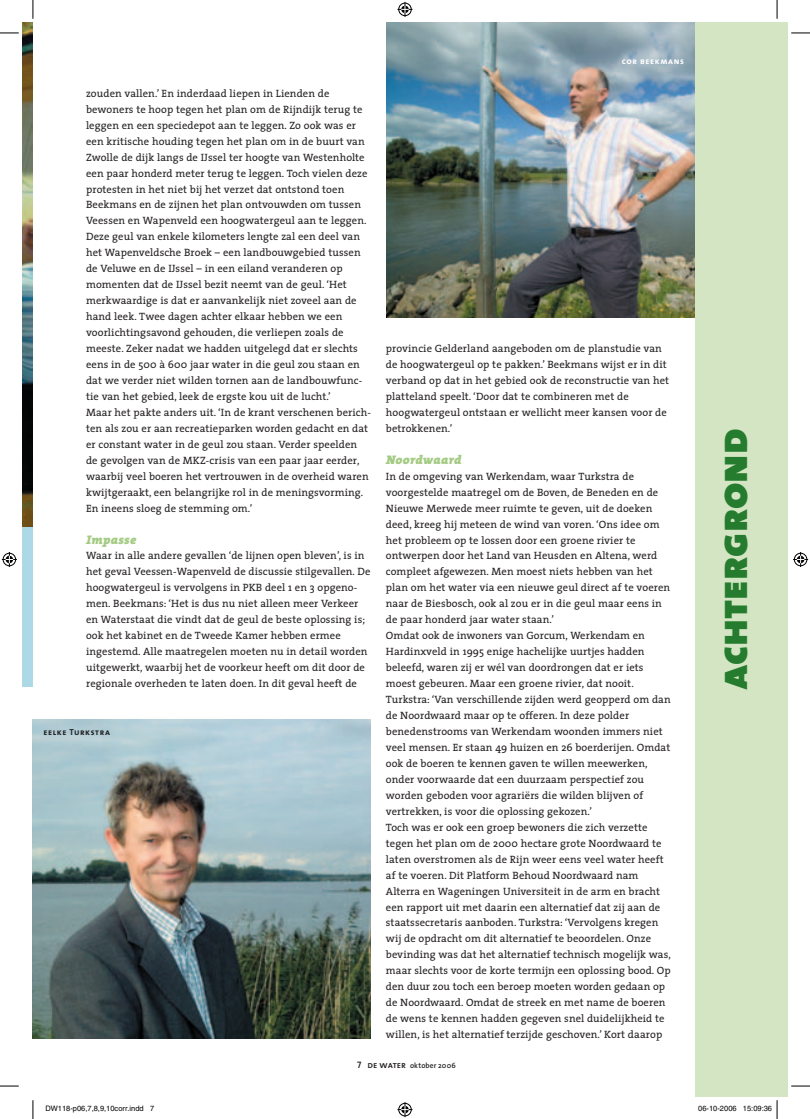
<style>
.page{position:relative;width:810px;height:1119px;background:#fff}
.page>*{position:absolute;margin:0;border:0;box-sizing:border-box;transform-origin:0 0}
.t1{font:42.5px "The Mix Black Caps";color:#257c2e}
.t2{font:italic 900 12.5px "The Serif";letter-spacing:.01em;color:#a4cb84}
.t3{font:10.62px/16px "The Serif";letter-spacing:.01em;color:#231f20}
.t4{font:8.75px "The Sans Bold Caps";letter-spacing:.07em;color:#231f20}
.t5{font:8.75px "The Sans Bold Caps";letter-spacing:.07em;color:#fff}
.t6{font:7.5px "Helvetica";color:#000}
.t7{font:600 7.5px "The Sans";letter-spacing:.02em;color:#231f20}
.s1{font-family:"The Sans Semi Bold Caps";font-weight:400;font-size:9.38px}
</style>
<div class="page">
<div style="left:22px;top:463px;width:11px;height:224px;background:#add8e5"></div>
<img style="left:22px;top:22px;width:11px;height:504px">
<img style="left:387px;top:22px;width:309px;height:296px">
<div style="left:696px;top:22px;width:92px;height:1074px;background:#d3e5c3"></div>
<img style="left:33px;top:719px;width:338px;height:318px">
<svg style="left:0;top:32px;width:19px;height:2px"></svg>
<svg style="left:791px;top:32px;width:19px;height:2px"></svg>
<svg style="left:0;top:1085px;width:19px;height:1px"></svg>
<svg style="left:791px;top:1085px;width:19px;height:1px"></svg>
<svg style="left:32px;top:0;width:2px;height:19px"></svg>
<svg style="left:32px;top:1100px;width:2px;height:18px"></svg>
<svg style="left:776px;top:0;width:2px;height:19px"></svg>
<svg style="left:397px;top:2px;width:15px;height:15px"></svg>
<svg style="left:397px;top:1102px;width:15px;height:14px"></svg>
<svg style="left:2px;top:552px;width:15px;height:15px"></svg>
<svg style="left:793px;top:552px;width:15px;height:15px"></svg>
<svg style="left:776px;top:1100px;width:2px;height:18px"></svg>
<p class="t3" style="left:86px;top:85px;width:286px">zouden vallen.’ En inderdaad liepen in Lienden de bewoners te hoop tegen het plan om de Rijndijk terug te leggen en een speciedepot aan te leggen. Zo ook was er een kritische houding tegen het plan om in de buurt van Zwolle de dijk langs de IJssel ter hoogte van Westenholte een paar honderd meter terug te leggen. Toch vielen deze protesten in het niet bij het verzet dat ontstond toen Beekmans en de zijnen het plan ontvouwden om tussen Veessen en Wapenveld een hoogwatergeul aan te leggen.<br>Deze geul van enkele kilometers lengte zal een deel van het Wapenveldsche Broek – een landbouwgebied tussen de Veluwe en de IJssel – in een eiland veranderen op momenten dat de IJssel bezit neemt van de geul. ‘Het merkwaardige is dat er aanvankelijk niet zoveel aan de hand leek. Twee dagen achter elkaar hebben we een voorlichtingsavond gehouden, die verliepen zoals de meeste. Zeker nadat we hadden uitgelegd dat er slechts eens in de 500 à 600 jaar water in die geul zou staan en dat we verder niet wilden tornen aan de landbouwfunc&shy;tie van het gebied, leek de ergste kou uit de lucht.’<br>Maar het pakte anders uit. ‘In de krant verschenen berich&shy;ten als zou er aan recreatieparken worden gedacht en dat er constant water in de geul zou staan. Verder speelden de gevolgen van de MKZ-crisis van een paar jaar eerder, waarbij veel boeren het vertrouwen in de overheid waren kwijtgeraakt, een belangrijke rol in de meningsvorming.<br>En ineens sloeg de stemming om.’</p>
<p class="t2" style="left:86px;top:528px;width:52px">Impasse</p>
<p class="t3" style="left:86px;top:547px;width:286px">Waar in alle andere gevallen ‘de lijnen open bleven’, is in het geval Veessen-Wapenveld de discussie stilgevallen. De hoogwatergeul is vervolgens in PKB deel 1 en 3 opgeno&shy;men. Beekmans: ‘Het is dus nu niet alleen meer Verkeer en Waterstaat die vindt dat de geul de beste oplossing is; ook het kabinet en de Tweede Kamer hebben ermee ingestemd. Alle maatregelen moeten nu in detail worden uitgewerkt, waarbij het de voorkeur heeft om dit door de regionale overheden te laten doen. In dit geval heeft de</p>
<p class="t4" style="left:44px;top:724px;width:68px">eelke Turkstra</p>
<p class="t5" style="left:622px;top:54px;width:64px">cor beekmans</p>
<p class="t3" style="left:386px;top:340px;width:285px">provincie Gelderland aangeboden om de planstudie van de hoogwatergeul op te pakken.’ Beekmans wijst er in dit verband op dat in het gebied ook de reconstructie van het platteland speelt. ‘Door dat te combineren met de hoogwatergeul ontstaan er wellicht meer kansen voor de betrokkenen.’</p>
<p class="t2" style="left:386px;top:449px;width:77px">Noordwaard</p>
<p class="t3" style="left:386px;top:467px;width:286px">In de omgeving van Werkendam, waar Turkstra de voorgestelde maatregel om de Boven, de Beneden en de Nieuwe Merwede meer ruimte te geven, uit de doeken deed, kreeg hij meteen de wind van voren. ‘Ons idee om het probleem op te lossen door een groene rivier te ontwerpen door het Land van Heusden en Altena, werd compleet afgewezen. Men moest niets hebben van het plan om het water via een nieuwe geul direct af te voeren naar de Biesbosch, ook al zou er in die geul maar eens in de paar honderd jaar water staan.’<br>Omdat ook de inwoners van Gorcum, Werkendam en Hardinxveld in 1995 enige hachelijke uurtjes hadden beleefd, waren zij er wél van doordrongen dat er iets moest gebeuren. Maar een groene rivier, dat nooit.<br>Turkstra: ‘Van verschillende zijden werd geopperd om dan de Noordwaard maar op te offeren. In deze polder benedenstrooms van Werkendam woonden immers niet veel mensen. Er staan 49 huizen en 26 boerderijen. Omdat ook de boeren te kennen gaven te willen meewerken, onder voorwaarde dat een duurzaam perspectief zou worden geboden voor agrariërs die wilden blijven of vertrekken, is voor die oplossing gekozen.’<br>Toch was er ook een groep bewoners die zich verzette tegen het plan om de 2000 hectare grote Noordwaard te laten overstromen als de Rijn weer eens veel water heeft af te voeren. Dit Platform Behoud Noordwaard nam Alterra en Wageningen Universiteit in de arm en bracht een rapport uit met daarin een alternatief dat zij aan de staatssecretaris aanboden. Turkstra: ‘Vervolgens kregen wij de opdracht om dit alternatief te beoordelen. Onze bevinding was dat het alternatief technisch mogelijk was, maar slechts voor de korte termijn een oplossing bood. Op den duur zou toch een beroep moeten worden gedaan op de Noordwaard. Omdat de streek en met name de boeren de wens te kennen hadden gegeven snel duidelijkheid te willen, is het alternatief terzijde geschoven.’ Kort daarop</p>
<p class="t7" style="left:357px;top:1059px;width:100px"><span class="s1">7 de water</span> oktober 2006</p>
<h1 class="t1" style="left:697px;top:690px;width:263px;rotate:-90deg">achtergrond</h1>
<p class="t6" style="left:45px;top:1104px;width:110px">DW118-p06,7,8,9,10corr.indd 7</p>
<p class="t6" style="left:698px;top:1104px;width:75px">06-10-2006 15:09:36</p>
</div>
